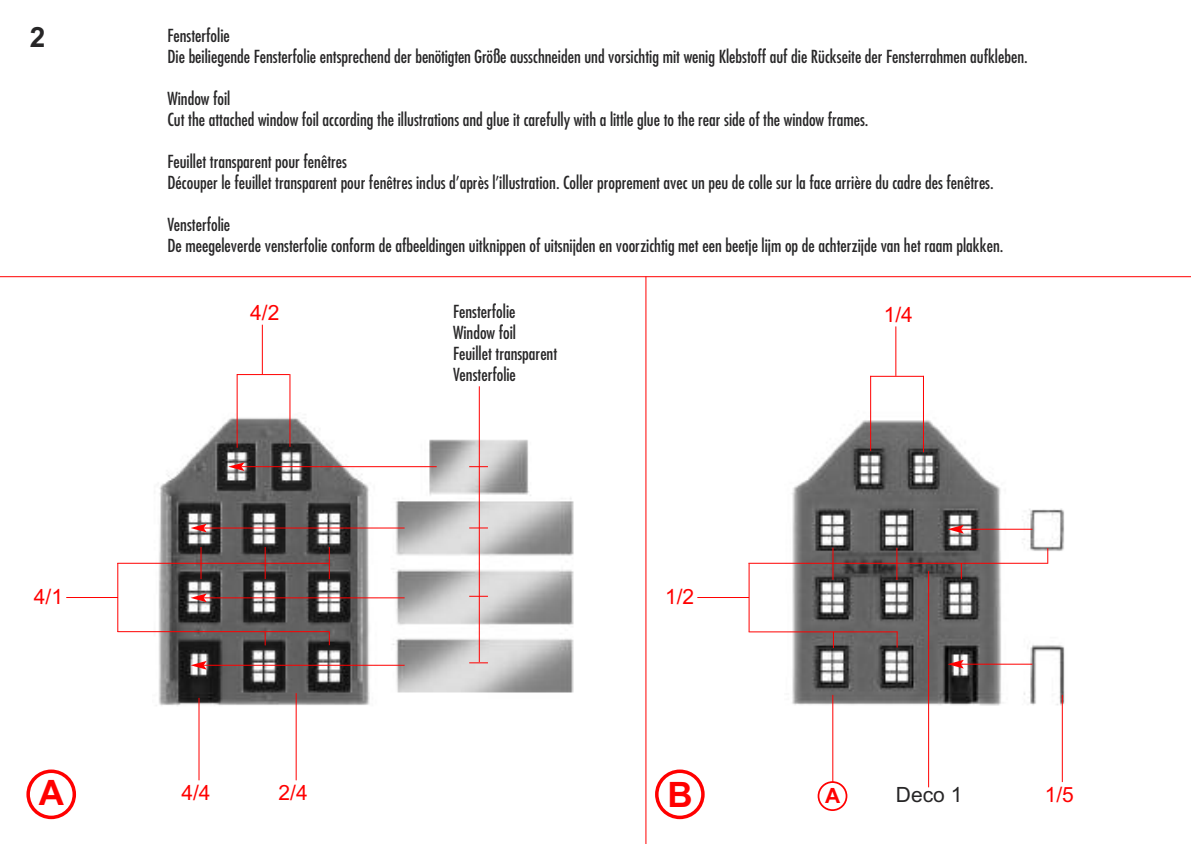
<style>
.page{position:relative;width:1191px;height:844px;background:#fff}
.page>*{position:absolute;margin:0;border:0;box-sizing:border-box;transform-origin:0 0}
.t1{font:700 35px "Arial";color:#f00}
.t2{font:700 28px "Arial";color:#272627}
.t3{font:21px "Arial";color:#f00}
.t4{font:21px "Arial";color:#272627}
.t5{font:700 21px "Arial";color:#f00}
.t6{font:condensed 17.5px/21px "Futura Std";color:#272627}
</style>
<div class="page">
<hr style="left:645px;top:276px;width:1px;height:567px;background:#f00">
<hr style="left:0;top:276px;width:1191px;height:1px;background:#f00">
<img style="left:153px;top:412px;width:421px;height:297px">
<img style="left:784px;top:410px;width:281px;height:298px">
<hr style="left:241px;top:466px;width:196px;height:1px;background:#f00">
<svg style="left:228px;top:462px;width:16px;height:9px"></svg>
<hr style="left:204px;top:527px;width:200px;height:1px;background:#f00">
<svg style="left:190px;top:523px;width:17px;height:9px"></svg>
<hr style="left:204px;top:597px;width:200px;height:1px;background:#f00">
<svg style="left:190px;top:593px;width:17px;height:9px"></svg>
<hr style="left:204px;top:664px;width:200px;height:1px;background:#f00">
<svg style="left:190px;top:660px;width:17px;height:9px"></svg>
<hr style="left:960px;top:528px;width:72px;height:1px;background:#f00">
<svg style="left:947px;top:524px;width:16px;height:9px"></svg>
<hr style="left:960px;top:663px;width:72px;height:1px;background:#f00">
<svg style="left:947px;top:659px;width:16px;height:9px"></svg>
<hr style="left:895px;top:326px;width:1px;height:50px;background:#f00">
<hr style="left:870px;top:376px;width:54px;height:1px;background:#f00">
<hr style="left:870px;top:376px;width:1px;height:75px;background:#f00">
<hr style="left:923px;top:376px;width:1px;height:76px;background:#f00">
<hr style="left:262px;top:324px;width:1px;height:50px;background:#f00">
<hr style="left:237px;top:374px;width:53px;height:1px;background:#f00">
<hr style="left:237px;top:374px;width:1px;height:73px;background:#f00">
<hr style="left:289px;top:374px;width:1px;height:72px;background:#f00">
<hr style="left:479px;top:386px;width:1px;height:276px;background:#f00">
<hr style="left:117px;top:563px;width:1px;height:68px;background:#f00">
<hr style="left:265px;top:547px;width:1px;height:32px;background:#f00">
<hr style="left:329px;top:547px;width:1px;height:32px;background:#f00">
<svg style="left:265px;top:632px;width:1px;height:13px"></svg>
<svg style="left:329px;top:632px;width:1px;height:13px"></svg>
<hr style="left:201px;top:547px;width:1px;height:32px;background:#f00">
<hr style="left:117px;top:562px;width:212px;height:1px;background:#f00">
<hr style="left:66px;top:597px;width:52px;height:1px;background:#f00">
<hr style="left:118px;top:631px;width:212px;height:1px;background:#f00">
<hr style="left:748px;top:563px;width:1px;height:68px;background:#f00">
<hr style="left:896px;top:547px;width:1px;height:33px;background:#f00">
<svg style="left:961px;top:563px;width:1px;height:16px"></svg>
<svg style="left:1047px;top:548px;width:1px;height:15px"></svg>
<svg style="left:896px;top:632px;width:1px;height:15px"></svg>
<svg style="left:833px;top:632px;width:1px;height:15px"></svg>
<hr style="left:832px;top:547px;width:1px;height:32px;background:#f00">
<hr style="left:748px;top:562px;width:299px;height:1px;background:#f00">
<hr style="left:697px;top:597px;width:52px;height:1px;background:#f00">
<hr style="left:748px;top:631px;width:149px;height:1px;background:#f00">
<svg style="left:469px;top:466px;width:19px;height:1px"></svg>
<svg style="left:469px;top:527px;width:19px;height:1px"></svg>
<svg style="left:469px;top:595px;width:19px;height:1px"></svg>
<svg style="left:469px;top:662px;width:19px;height:1px"></svg>
<hr style="left:198px;top:697px;width:1px;height:83px;background:#f00">
<hr style="left:296px;top:693px;width:1px;height:87px;background:#f00">
<hr style="left:1061px;top:694px;width:1px;height:87px;background:#f00">
<hr style="left:928px;top:570px;width:1px;height:217px;background:#f00">
<hr style="left:832px;top:694px;width:1px;height:87px;background:#f00">
<svg style="left:26px;top:769px;width:50px;height:50px"></svg>
<svg style="left:655px;top:769px;width:49px;height:50px"></svg>
<svg style="left:817px;top:781px;width:30px;height:29px"></svg>
<h2 class="t2" style="left:30px;top:21px;width:17px">2</h2>
<p class="t6" style="left:167px;top:26px;width:862px">Fensterfolie<br>Die beiliegende Fensterfolie entsprechend der benötigten Größe ausschneiden und vorsichtig mit wenig Klebstoff auf die Rückseite der Fensterrahmen aufkleben.</p>
<p class="t6" style="left:167px;top:89px;width:702px">Window foil<br>Cut the attached window foil according the illustrations and glue it carefully with a little glue to the rear side of the window frames.</p>
<p class="t6" style="left:167px;top:152px;width:827px">Feuillet transparent pour fenêtres<br>Découper le feuillet transparent pour fenêtres inclus d’après l’illustration. Coller proprement avec un peu de colle sur la face arrière du cadre des fenêtres.</p>
<p class="t6" style="left:167px;top:215px;width:837px">Vensterfolie<br>De meegeleverde vensterfolie conform de afbeeldingen uitknippen of uitsnijden en voorzichtig met een beetje lijm op de achterzijde van het raam plakken.</p>
<p class="t3" style="left:34px;top:584px;width:31px">4/1</p>
<p class="t3" style="left:250px;top:300px;width:31px">4/2</p>
<p class="t6" style="left:453px;top:302px;width:106px">Fensterfolie<br>Window foil<br>Feuillet transparent<br>Vensterfolie</p>
<p class="t3" style="left:665px;top:584px;width:31px">1/2</p>
<p class="t3" style="left:883px;top:302px;width:31px">1/4</p>
<h1 class="t1" style="left:39px;top:772px;width:27px">A</h1>
<h1 class="t1" style="left:667px;top:773px;width:27px">B</h1>
<p class="t5" style="left:825px;top:783px;width:17px">A</p>
<p class="t3" style="left:278px;top:780px;width:31px">2/4</p>
<p class="t4" style="left:896px;top:782px;width:68px">Deco 1</p>
<p class="t3" style="left:1044px;top:782px;width:31px">1/5</p>
<p class="t3" style="left:181px;top:780px;width:31px">4/4</p>
</div>
